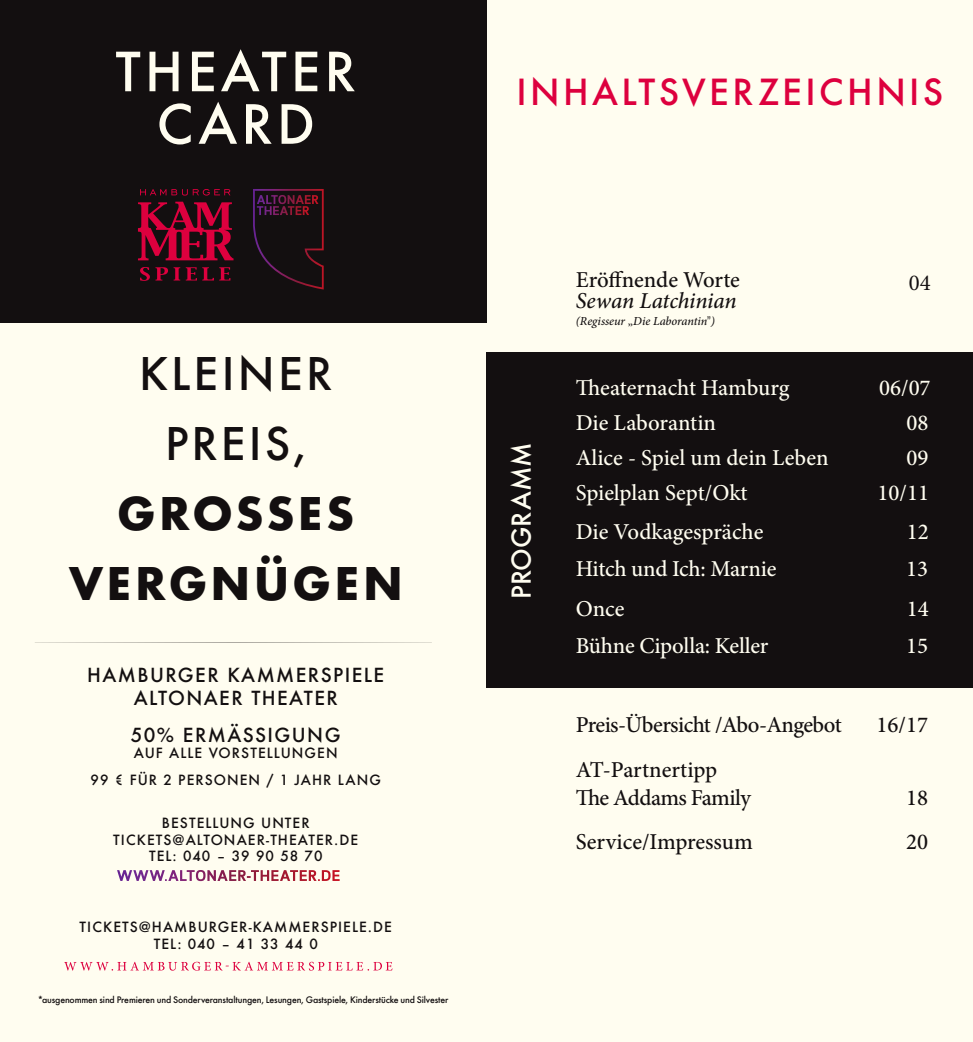
<style>
.page{position:relative;width:973px;height:1042px;background:#fff}
.page>*{position:absolute;margin:0;border:0;box-sizing:border-box;transform-origin:0 0}
.t1{font:500 52.5px/52.5px "Futura";letter-spacing:.075em;color:#fffdf0;text-align:center}
.t2{font:700 43.75px/70px "Futura";letter-spacing:.075em;color:#130f10;text-align:center}
.t3{font:500 43.75px/70px "Futura";letter-spacing:.075em;color:#130f10;text-align:center}
.t4{font:500 35px "Futura";letter-spacing:.095em;color:#dd003e}
.t5{font:500 25.38px "Futura";color:#fffdf0}
.t6{font:500 22.75px "Minion Pro";letter-spacing:-.005em;color:#fffdf0}
.t7{font:500 22.75px/27.3px "Minion Pro";letter-spacing:-.015em;color:#130f10}
.t8{font:italic 500 22.75px "Minion Pro";letter-spacing:-.01em;color:#130f10}
.t9{font:22.75px "Minion Pro";color:#130f10}
.t10{font:500 18.9px/22.6px "Futura";letter-spacing:.075em;color:#130f10;text-align:center}
.t11{font:500 13.65px/16.4px "Futura";letter-spacing:.075em;color:#130f10;text-align:center}
.t12{font:italic 500 12.25px "Minion Pro";letter-spacing:-.005em;color:#130f10}
.t13{font:500 8.75px "Futura";letter-spacing:-.02em;color:#130f10}
.s1{font-weight:400;font-style:normal}
.s2{font-family:"Cloud";font-weight:300;font-style:normal}
</style>
<div class="page">
<div style="left:0;top:0;width:972px;height:1042px;background:#fffdf0"></div>
<div style="left:486px;top:352px;width:486px;height:335px;background:#130f10"></div>
<div style="left:0;top:0;width:486px;height:322px;background:#130f10"></div>
<svg style="left:64px;top:962px;width:328px;height:8px"></svg>
<svg style="left:196px;top:870px;width:143px;height:11px"></svg>
<svg style="left:35px;top:642px;width:397px;height:1px"></svg>
<svg style="left:138px;top:189px;width:186px;height:100px"></svg>
<h1 class="t1" style="left:115px;top:45px;width:242px">THEATER<br>CARD</h1>
<h2 class="t3" style="left:139px;top:338px;width:195px">KLEINER<br>PREIS,</h2>
<h2 class="t2" style="left:69px;top:478px;width:335px">GROSSES<br>VERGNÜGEN</h2>
<p class="t10" style="left:87px;top:663px;width:298px">HAMBURGER KAMMERSPIELE<br>ALTONAER THEATER</p>
<p class="t10" style="left:131px;top:723px;width:211px">50% ERMÄSSIGUNG</p>
<p class="t11" style="left:91px;top:739px;width:292px;line-height:26.8px">AUF ALLE VORSTELLUNGEN<br>99 € FÜR 2 PERSONEN / 1 JAHR LANG</p>
<p class="t11" style="left:113px;top:815px;width:246px">BESTELLUNG UNTER<br>TICKETS@ALTONAER-THEATER.DE<br>TEL: 040 – 39 90 58 70</p>
<p class="t11" style="left:80px;top:918px;width:314px">TICKETS@HAMBURGER-KAMMERSPIELE.DE<br>TEL: 040 – 41 33 44 0</p>
<p class="t13" style="left:38px;top:994px;width:412px">*ausgenommen sind Premieren und Sonderveranstaltungen, Lesungen, Gastspiele, Kinderstücke und Silvester</p>
<h3 class="t4" style="left:516px;top:68px;width:428px">INHALTSVERZEICHNIS</h3>
<p class="t5" style="left:504px;top:599px;width:158px;rotate:-90deg">PROGRAMM</p>
<p class="t7" style="left:575px;top:266px;width:166px">Eröffnende Worte</p>
<p class="t9" style="left:908px;top:268px;width:23px">04</p>
<p class="t8" style="left:575px;top:285px;width:162px">Sewan Latchinian</p>
<p class="t12" style="left:575px;top:313px;width:141px">(Regisseur <span class="s1">„</span>Die Laborantin<span class="s2">”</span>)</p>
<p class="t6" style="left:575px;top:373px;width:215px">Theaternacht Hamburg</p>
<p class="t6" style="left:879px;top:373px;width:53px">06/07</p>
<p class="t6" style="left:575px;top:408px;width:142px">Die Laborantin</p>
<p class="t6" style="left:906px;top:408px;width:23px">08</p>
<p class="t6" style="left:575px;top:443px;width:254px">Alice - Spiel um dein Leben</p>
<p class="t6" style="left:906px;top:443px;width:23px">09</p>
<p class="t6" style="left:575px;top:478px;width:173px">Spielplan Sept/Okt</p>
<p class="t6" style="left:877px;top:478px;width:53px">10/11</p>
<p class="t6" style="left:575px;top:516px;width:189px">Die Vodkagespräche</p>
<p class="t6" style="left:906px;top:516px;width:23px">12</p>
<p class="t6" style="left:575px;top:553px;width:202px">Hitch und Ich: Marnie</p>
<p class="t6" style="left:906px;top:553px;width:23px">13</p>
<p class="t6" style="left:575px;top:593px;width:50px">Once</p>
<p class="t6" style="left:906px;top:593px;width:23px">14</p>
<p class="t6" style="left:575px;top:630px;width:194px">Bühne Cipolla: Keller</p>
<p class="t6" style="left:906px;top:630px;width:23px">15</p>
<p class="t7" style="left:575px;top:711px;width:267px">Preis-Übersicht /Abo-Angebot</p>
<p class="t7" style="left:876px;top:711px;width:53px">16/17</p>
<p class="t7" style="left:575px;top:756px;width:177px">AT-Partnertipp<br>The Addams Family</p>
<p class="t7" style="left:906px;top:784px;width:23px">18</p>
<p class="t7" style="left:575px;top:828px;width:179px">Service/Impressum</p>
<p class="t7" style="left:906px;top:828px;width:23px">20</p>
</div>
